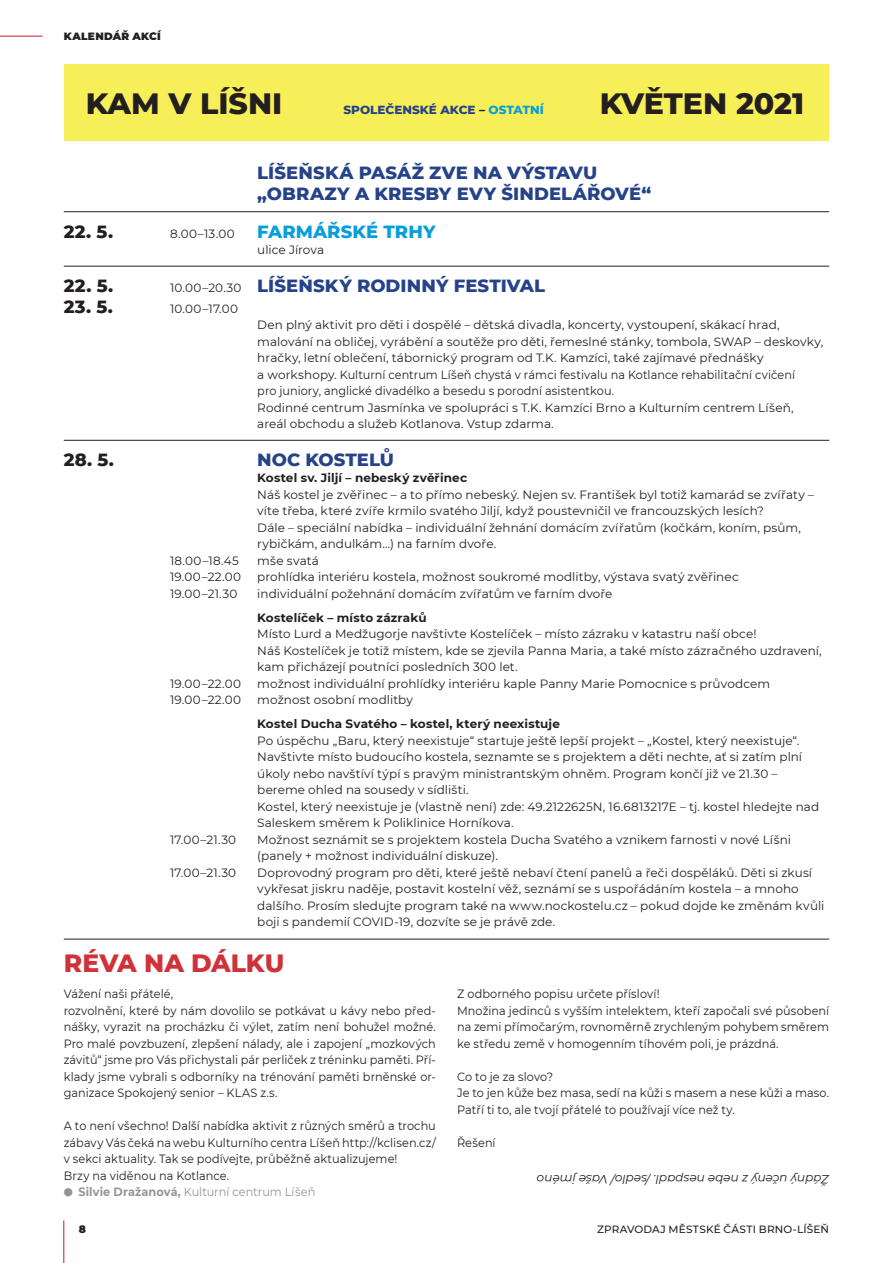
<style>
.page{position:relative;width:893px;height:1263px;background:#fff}
.page>*{position:absolute;margin:0;border:0;box-sizing:border-box;transform-origin:0 0}
.t1{font:800 30px "Montserrat";color:#231f20}
.t2{font:800 25.5px "Montserrat";color:#d03239}
.t3{font:800 18px "Montserrat";color:#264289}
.t4{font:800 18px "Montserrat";letter-spacing:.015em;color:#231f20}
.t5{font:800 18px "Montserrat";color:#099edb}
.t6{font:12px/16.5px "Montserrat";letter-spacing:.005em;color:#231f20}
.t7{font:12px/16.5px "Montserrat";letter-spacing:.005em;color:#231f20;scale:.94 1}
.t8{font:700 12px "Montserrat";letter-spacing:.01em;color:#231f20}
.t9{font:italic 12px "Montserrat";color:#231f20}
.t10{font:12px "Montserrat";color:#939598;scale:.94 1}
.t11{font:800 12px "Montserrat";color:#264289}
.t12{font:800 12px "Montserrat";color:#099edb}
.t13{font:500 10.5px "Montserrat";letter-spacing:.015em;color:#231f20}
.t14{font:900 10.5px "Montserrat";letter-spacing:.03em;color:#231f20}
.s1{color:#231f20}
.s2{font-weight:800;font-size:18px;color:#264289}
.s3{font-weight:700}
</style>
<div class="page">
<hr style="left:63px;top:1220px;width:1px;height:43px;background:#d03239">
<hr style="left:0;top:36px;width:43px;height:1px;background:#d03239">
<div style="left:65px;top:64px;width:764px;height:76px;background:#f7ef57"></div>
<hr style="left:64px;top:211px;width:765px;height:1px;background:#231f20">
<hr style="left:64px;top:266px;width:765px;height:1px;background:#231f20">
<hr style="left:64px;top:440px;width:765px;height:1px;background:#231f20">
<hr style="left:64px;top:939px;width:765px;height:1px;background:#231f20">
<p class="t14" style="left:64px;top:28px;width:99px">KALENDÁŘ AKCÍ</p>
<h1 class="t1" style="left:86px;top:81px;width:25px">KAM</h1>
<h1 class="t1" style="left:168px;top:81px;width:49px">V LÍŠNI</h1>
<p class="t11" style="left:343px;top:101px;width:36px">SPOLEČENSKÉ</p>
<p class="t11" style="left:441px;top:101px;width:10px">AKCE</p>
<p class="t12" style="left:479px;top:101px;width:29px"><span class="s1">–</span> OSTATNÍ</p>
<h1 class="t1" style="left:600px;top:81px;width:22px">KVĚTEN</h1>
<h1 class="t1" style="left:736px;top:81px;width:70px">2021</h1>
<h3 class="t3" style="left:257px;top:159px;width:13px">LÍŠEŇSKÁ</h3>
<h3 class="t3" style="left:359px;top:159px;width:14px">PASÁŽ</h3>
<h3 class="t3" style="left:429px;top:159px;width:14px">ZVE</h3>
<h3 class="t3" style="left:473px;top:159px;width:48px">NA VÝSTAVU</h3>
<h3 class="t3" style="left:257px;top:180px;width:40px">„OBRAZY</h3>
<h3 class="t3" style="left:355px;top:180px;width:34px">A KRESBY</h3>
<h3 class="t3" style="left:457px;top:180px;width:14px">EVY</h3>
<h3 class="t3" style="left:501px;top:180px;width:14px">ŠINDELÁŘ</h3>
<h3 class="t3" style="left:600px;top:180px;width:52px">OVÉ “</h3>
<h3 class="t4" style="left:64px;top:218px;width:51px">22. 5.</h3>
<p class="t6" style="left:170px;top:225px;width:66px">8.00–13.00</p>
<h3 class="t5" style="left:257px;top:218px;width:26px">FARMÁŘSKÉ</h3>
<h3 class="t5" style="left:384px;top:218px;width:15px">TRHY</h3>
<p class="t6" style="left:257px;top:241px;width:68px">ulice Jírova</p>
<h3 class="t4" style="left:64px;top:272px;width:51px">22. 5.</h3>
<p class="t6" style="left:170px;top:279px;width:100px">10.00–20.30 <span class="s2">LÍŠEŇSKÝ</span></p>
<h3 class="t3" style="left:357px;top:272px;width:42px">RODINNÝ</h3>
<h3 class="t3" style="left:454px;top:272px;width:24px">FESTIVAL</h3>
<h3 class="t4" style="left:64px;top:293px;width:51px">23. 5.</h3>
<p class="t6" style="left:170px;top:300px;width:70px">10.00–17.00</p>
<p class="t6" style="left:257px;top:316px;width:567px">Den plný aktivit pro děti i dospělé – dětská divadla, koncerty, vystoupení, skákací hrad, malování na obličej, vyrábění a soutěže pro děti, řemeslné stánky, tombola, SWAP – deskovky, hračky, letní oblečení, tábornický program od T.K. Kamzíci, také zajímavé přednášky<br>a workshopy. Kulturní centrum Líšeň chystá v rámci festivalu na Kotlance rehabilitační cvičení<br>pro juniory, anglické divadélko a besedu s porodní asistentkou.<br>Rodinné centrum Jasmínka ve spolupráci s T.K. Kamzíci Brno a Kulturním centrem Líšeň, areál obchodu a služeb Kotlanova. Vstup zdarma.</p>
<h3 class="t4" style="left:64px;top:446px;width:52px">28. 5.</h3>
<h3 class="t3" style="left:257px;top:446px;width:90px">NOC KOSTELŮ</h3>
<p class="t8" style="left:257px;top:469px;width:211px">Kostel sv. Jiljí – nebeský zvěřinec</p>
<p class="t6" style="left:257px;top:486px;width:558px">Náš kostel je zvěřinec – a to přímo nebeský. Nejen sv. František byl totiž kamarád se zvířaty – víte třeba, které zvíře krmilo svatého Jiljí, když poustevničil ve francouzských lesích?<br>Dále – speciální nabídka – individuální žehnání domácím zvířatům (kočkám, koním, psům, rybičkám, andulkám…) na farním dvoře.</p>
<p class="t6" style="left:170px;top:552px;width:70px">18.00–18.45</p>
<p class="t6" style="left:257px;top:552px;width:63px">mše svatá</p>
<p class="t6" style="left:170px;top:568px;width:72px">19.00–22.00</p>
<p class="t6" style="left:257px;top:568px;width:483px">prohlídka interiéru kostela, možnost soukromé modlitby, výstava svatý zvěřinec</p>
<p class="t6" style="left:170px;top:585px;width:69px">19.00–21.30</p>
<p class="t6" style="left:257px;top:585px;width:357px">individuální požehnání domácím zvířatům ve farním dvoře</p>
<p class="t8" style="left:257px;top:609px;width:171px">Kostelíček – místo zázraků</p>
<p class="t6" style="left:257px;top:625px;width:566px">Místo Lurd a Medžugorje navštivte Kostelíček – místo zázraku v katastru naší obce!<br>Náš Kostelíček je totiž místem, kde se zjevila Panna Maria, a také místo zázračného uzdravení, kam přicházejí poutníci posledních 300 let.</p>
<p class="t6" style="left:170px;top:675px;width:72px">19.00–22.00</p>
<p class="t6" style="left:257px;top:675px;width:514px">možnost individuální prohlídky interiéru kaple Panny Marie Pomocnice s průvodcem</p>
<p class="t6" style="left:170px;top:691px;width:72px">19.00–22.00</p>
<p class="t6" style="left:257px;top:691px;width:157px">možnost osobní modlitby</p>
<p class="t8" style="left:257px;top:715px;width:304px">Kostel Ducha Svatého – kostel, který neexistuje</p>
<p class="t6" style="left:257px;top:732px;width:563px">Po úspěchu „Baru, který neexistuje“ startuje ještě lepší projekt – „Kostel, který neexistuje“.<br>Navštivte místo budoucího kostela, seznamte se s projektem a děti nechte, ať si zatím plní úkoly nebo navštíví týpí s pravým ministrantským ohněm. Program končí již ve 21.30 – bereme ohled na sousedy v sídlišti.<br>Kostel, který neexistuje je (vlastně není) zde: 49.2122625N, 16.6813217E – tj. kostel hledejte nad Saleskem směrem k Poliklinice Horníkova.</p>
<p class="t6" style="left:170px;top:831px;width:68px">17.00–21.30</p>
<p class="t6" style="left:257px;top:831px;width:535px">Možnost seznámit se s projektem kostela Ducha Svatého a vznikem farnosti v nové Líšni (panely + možnost individuální diskuze).</p>
<p class="t6" style="left:170px;top:864px;width:68px">17.00–21.30</p>
<p class="t6" style="left:257px;top:864px;width:569px">Doprovodný program pro děti, které ještě nebaví čtení panelů a řeči dospěláků. Děti si zkusí vykřesat jiskru naděje, postavit kostelní věž, seznámí se s uspořádáním kostela – a mnoho dalšího. Prosím sledujte program také na www.nockostelu.cz – pokud dojde ke změnám kvůli boji s pandemií COVID-19, dozvíte se je právě zde.</p>
<h2 class="t2" style="left:64px;top:944px;width:222px">Réva na dálku</h2>
<p class="t7" style="left:64px;top:985px;width:397px">Vážení naši přátelé,<br>rozvolnění, které by nám dovolilo se potkávat u kávy nebo před&shy;nášky, vyrazit na procházku či výlet, zatím není bohužel možné.<br>Pro malé povzbuzení, zlepšení nálady, ale i zapojení „mozkových závitů“ jsme pro Vás přichystali pár perliček z tréninku paměti. Pří&shy;klady jsme vybrali s odborníky na trénování paměti brněnské or&shy;ganizace Spokojený senior – KLAS z.s.</p>
<p class="t7" style="left:64px;top:1117px;width:397px">A to není všechno! Další nabídka aktivit z různých směrů a trochu zábavy Vás čeká na webu Kulturního centra Líšeň http://kclisen.cz/ v sekci aktuality. Tak se podívejte, průběžně aktualizujeme!<br>Brzy na viděnou na Kotlance.</p>
<p class="t10" style="left:64px;top:1184px;width:269px">● <span class="s3">Silvie Dražanová,</span> Kulturní centrum Líšeň</p>
<p class="t7" style="left:457px;top:985px;width:397px">Z odborného popisu určete přísloví!<br>Množina jedinců s vyšším intelektem, kteří započali své působení na zemi přímočarým, rovnoměrně zrychleným pohybem směrem ke středu země v homogenním tíhovém poli, je prázdná.</p>
<p class="t7" style="left:457px;top:1068px;width:397px">Co to je za slovo?<br>Je to jen kůže bez masa, sedí na kůži s masem a nese kůži a maso.<br>Patří ti to, ale tvojí přátelé to používají více než ty.</p>
<p class="t7" style="left:457px;top:1134px;width:42px">Řešení</p>
<p class="t9" style="left:829px;top:1187px;width:294px;rotate:-180deg">Žádný učený z nebe nespadl. /sedlo/ Vaše jméno</p>
<p class="t14" style="left:79px;top:1221px;width:9px">8</p>
<p class="t13" style="left:597px;top:1222px;width:234px">ZPRAVODAJ MĚSTSKÉ ČÁSTI BRNO-LÍŠEŇ</p>
</div>
